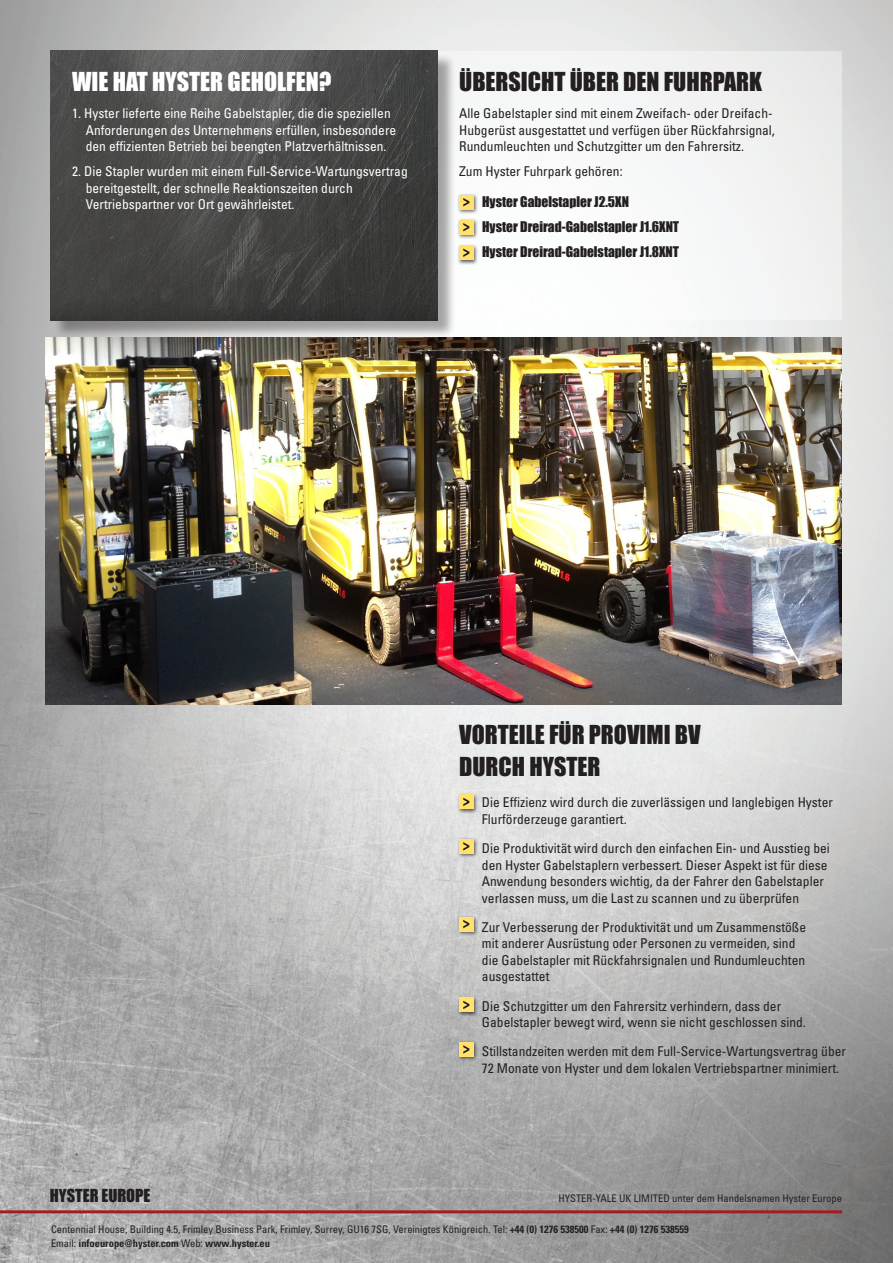
<style>
.page{position:relative;width:893px;height:1263px;background:#fff}
.page>*{position:absolute;margin:0;border:0;box-sizing:border-box;transform-origin:0 0}
.Sub_Headline_Black{font:24px/31.5px "Impact";color:#231f20}
.Sub_Headline_White{font:24px "Impact";color:#fff}
.t1{font:16.5px "Impact";color:#231f20}
.Body_Text{font:condensed 13.5px/16.5px "Univers";color:#231f20}
.Hyster_Help_Text{font:condensed 13.5px/16.5px "Univers";color:#fff}
.Bullet_Points{font:condensed 13.5px/16.5px "Univers";color:#231f20}
.Bullet_Points-2{font:13.5px "Impact";color:#231f20}
.t2{font:condensed 10.5px "Univers";color:#231f20}
.t3{font:700 condensed 10.5px "Univers";color:#231f20}
.s1{font-weight:700}
.s2{font-weight:400}
</style>
<div class="page">
<img style="left:0;top:0;width:893px;height:1263px">
<div style="left:277px;top:51px;width:565px;height:269px;background:#f5f7f7"></div>
<div style="left:53px;top:53px;width:404px;height:286px;background:#231f20;opacity:.4"></div>
<img style="left:51px;top:51px;width:387px;height:269px">
<hr style="left:0;top:1210px;width:842px;height:3px;background:#a11d20">
<div style="left:457px;top:793px;width:21px;height:21px;background:#231f20;opacity:.75"></div>
<div style="left:459px;top:795px;width:14px;height:14px;background:#ffe16b"></div>
<svg style="left:463px;top:798px;width:6px;height:8px"></svg>
<div style="left:457px;top:915px;width:21px;height:21px;background:#231f20;opacity:.75"></div>
<div style="left:459px;top:917px;width:14px;height:14px;background:#ffe16b"></div>
<svg style="left:463px;top:920px;width:6px;height:8px"></svg>
<div style="left:457px;top:837px;width:21px;height:21px;background:#231f20;opacity:.75"></div>
<div style="left:459px;top:839px;width:14px;height:14px;background:#ffe16b"></div>
<svg style="left:463px;top:842px;width:6px;height:8px"></svg>
<div style="left:457px;top:193px;width:21px;height:21px;background:#231f20;opacity:.75"></div>
<div style="left:459px;top:195px;width:14px;height:14px;background:#ffe16b"></div>
<svg style="left:463px;top:198px;width:6px;height:8px"></svg>
<div style="left:457px;top:996px;width:21px;height:21px;background:#231f20;opacity:.75"></div>
<div style="left:459px;top:998px;width:14px;height:14px;background:#ffe16b"></div>
<svg style="left:463px;top:1001px;width:6px;height:8px"></svg>
<div style="left:457px;top:218px;width:21px;height:21px;background:#231f20;opacity:.75"></div>
<div style="left:459px;top:220px;width:14px;height:14px;background:#ffe16b"></div>
<svg style="left:463px;top:223px;width:6px;height:8px"></svg>
<div style="left:457px;top:244px;width:21px;height:21px;background:#231f20;opacity:.75"></div>
<div style="left:459px;top:246px;width:14px;height:14px;background:#ffe16b"></div>
<svg style="left:463px;top:248px;width:6px;height:9px"></svg>
<img style="left:45px;top:338px;width:797px;height:366px">
<div style="left:457px;top:1040px;width:21px;height:21px;background:#231f20;opacity:.75"></div>
<div style="left:459px;top:1042px;width:14px;height:14px;background:#ffe16b"></div>
<svg style="left:463px;top:1045px;width:6px;height:9px"></svg>
<p class="Sub_Headline_White" style="left:72px;top:63px;width:261px">WIE HAT HYSTER GEHOLFEN?</p>
<p class="Hyster_Help_Text" style="left:86px;top:105px;width:312px;text-indent:-14px">1. Hyster lieferte eine Reihe Gabelstapler, die die speziellen<br>Anforderungen des Unternehmens erfüllen, insbesondere den effizienten Betrieb bei beengten Platzverhältnissen.</p>
<p class="Hyster_Help_Text" style="left:86px;top:163px;width:324px;text-indent:-14px">2. Die Stapler wurden mit einem Full-Service-Wartungsvertrag bereitgestellt, der schnelle Reaktionszeiten durch<br>Vertriebspartner vor Ort gewährleistet.</p>
<p class="Sub_Headline_Black" style="left:459px;top:65px;width:304px">ÜBERSICHT ÜBER DEN FUHRPARK</p>
<p class="Bullet_Points" style="left:459px;top:105px;width:317px">Alle Gabelstapler sind mit einem Zweifach- oder Dreifach-<br>Hubgerüst ausgestattet und verfügen über Rückfahrsignal,<br>Rundumleuchten und Schutzgitter um den Fahrersitz.</p>
<p class="Bullet_Points" style="left:459px;top:163px;width:165px">Zum Hyster Fuhrpark gehören:</p>
<p class="Bullet_Points-2" style="left:482px;top:191px;width:148px">Hyster Gabelstapler J2.5XN</p>
<p class="Bullet_Points-2" style="left:482px;top:216px;width:199px">Hyster Dreirad-Gabelstapler J1.6XNT</p>
<p class="Bullet_Points-2" style="left:482px;top:241px;width:198px">Hyster Dreirad-Gabelstapler J1.8XNT</p>
<p class="Sub_Headline_Black" style="left:459px;top:719px;width:243px">VORTEILE FÜR PROVIMI BV<br>DURCH HYSTER</p>
<p class="Body_Text" style="left:482px;top:794px;width:352px">Die Effizienz wird durch die zuverlässigen und langlebigen Hyster<br>Flurförderzeuge garantiert.</p>
<p class="Body_Text" style="left:482px;top:840px;width:349px">Die Produktivität wird durch den einfachen Ein- und Ausstieg bei den Hyster Gabelstaplern verbessert. Dieser Aspekt ist für diese Anwendung besonders wichtig, da der Fahrer den Gabelstapler verlassen muss, um die Last zu scannen und zu überprüfen</p>
<p class="Body_Text" style="left:482px;top:918px;width:326px">Zur Verbesserung der Produktivität und um Zusammenstöße mit anderer Ausrüstung oder Personen zu vermeiden, sind die Gabelstapler mit Rückfahrsignalen und Rundumleuchten ausgestattet</p>
<p class="Body_Text" style="left:482px;top:997px;width:325px">Die Schutzgitter um den Fahrersitz verhindern, dass der<br>Gabelstapler bewegt wird, wenn sie nicht geschlossen sind.</p>
<p class="Body_Text" style="left:482px;top:1043px;width:366px">Stillstandzeiten werden mit dem Full-Service-Wartungsvertrag über<br>72 Monate von Hyster und dem lokalen Vertriebspartner minimiert.</p>
<p class="t1" style="left:50px;top:1183px;width:102px">HYSTER EUROPE</p>
<p class="t2" style="left:558px;top:1192px;width:285px">HYSTER-YALE UK LIMITED unter dem Handelsnamen Hyster Europe</p>
<p class="t2" style="left:51px;top:1223px;width:639px">Centennial House, Building 4.5, Frimley Business Park, Frimley, Surrey, GU16 7SG, Vereinigtes Königreich. Tel: <span class="s1">+44 (0) 1276 538500</span> Fax: <span class="s1">+44 (0) 1276 538559</span></p>
<p class="t3" style="left:51px;top:1236px;width:221px"><span class="s2">Email:</span> infoeurope@hyster.com <span class="s2">Web:</span> www.hyster.eu</p>
</div>
